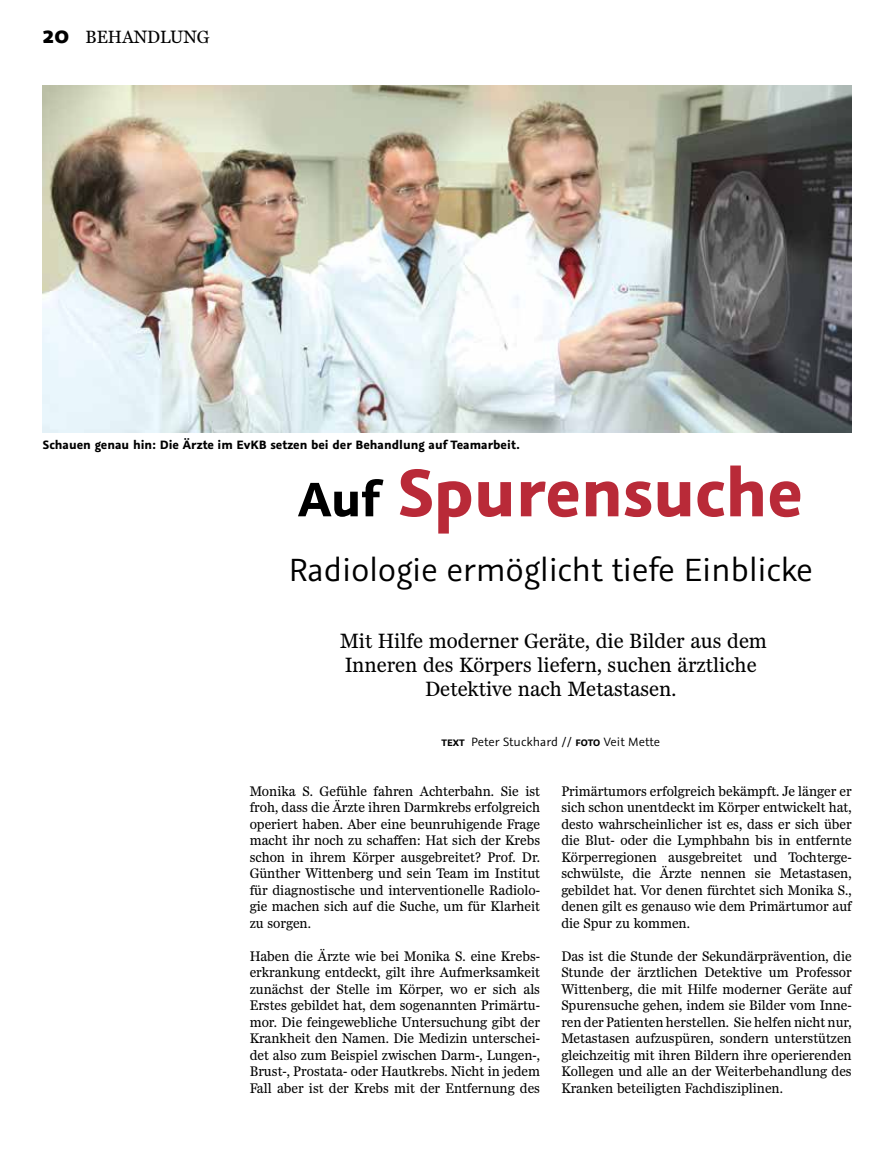
<style>
.page{position:relative;width:893px;height:1149px;background:#fff}
.page>*{position:absolute;margin:0;border:0;box-sizing:border-box;transform-origin:0 0}
.t1{font:700 75px "Graublau Sans";letter-spacing:-.01em;color:#b92a38}
.t2{font:36px "Graublau Sans";letter-spacing:-.01em;color:#000}
.t3{font:21px/24px "Miller Daily";color:#000;text-align:center}
.t4{font:18px "Miller Daily";color:#000}
.t5{font:14.1px/16.5px "Miller Daily";color:#000;text-align:justify}
.t6{font:700 13.5px "Graublau Sans";color:#000}
.t7{font:13.5px "Graublau Sans";color:#000}
.s1{font-family:"Graublau Sans";font-weight:700;font-size:27px}
.s2{font-size:54px;color:#000}
.s3{font-weight:700;font-size:10.5px}
</style>
<div class="page">
<img style="left:43px;top:85px;width:808px;height:347px">
<p class="t4" style="left:43px;top:27px;width:56px"><span class="s1">20</span> behandlung</p>
<p class="t6" style="left:43px;top:436px;width:478px">Schauen genau hin: Die Ärzte im EvKB setzen bei der Behandlung auf Teamarbeit.</p>
<h1 class="t1" style="left:298px;top:444px;width:506px"><span class="s2">Auf</span> Spurensuche</h1>
<h2 class="t2" style="left:288px;top:548px;width:525px">Radiologie ermöglicht tiefe Einblicke</h2>
<h3 class="t3" style="left:340px;top:628px;width:428px">Mit Hilfe moderner Geräte, die Bilder aus dem<br>Inneren des Körpers liefern, suchen ärztliche<br>Detektive nach Metastasen.</h3>
<p class="t7" style="left:441px;top:734px;width:220px"><span class="s3">Text</span> Peter Stuckhard // <span class="s3">Foto</span> Veit Mette</p>
<p class="t5" style="left:561px;top:782px;width:292px">Primärtumors erfolgreich bekämpft. Je länger er sich schon unentdeckt im Körper entwickelt hat, desto wahrscheinlicher ist es, dass er sich über die Blut- oder die Lymphbahn bis in entfernte Körperregionen ausgebreitet und Tochterge&shy;schwülste, die Ärzte nennen sie Metastasen, gebildet hat. Vor denen fürchtet sich Monika S., denen gilt es genauso wie dem Primärtumor auf die Spur zu kommen.</p>
<p class="t5" style="left:561px;top:947px;width:292px">Das ist die Stunde der Sekundärprävention, die Stunde der ärztlichen Detektive um Professor Wittenberg, die mit Hilfe moderner Geräte auf Spurensuche gehen, indem sie Bilder vom Inne&shy;ren der Patienten herstellen. Sie helfen nicht nur, Metastasen aufzuspüren, sondern unterstützen gleichzeitig mit ihren Bildern ihre operierenden Kollegen und alle an der Weiterbehandlung des Kranken beteiligten Fachdisziplinen.</p>
<p class="t5" style="left:249px;top:782px;width:292px">Monika S. Gefühle fahren Achterbahn. Sie ist froh, dass die Ärzte ihren Darmkrebs erfolgreich operiert haben. Aber eine beunruhigende Frage macht ihr noch zu schaffen: Hat sich der Krebs schon in ihrem Körper ausgebreitet? Prof. Dr.<br>Günther Wittenberg und sein Team im Institut für diagnostische und interventionelle Radiolo&shy;gie machen sich auf die Suche, um für Klarheit zu sorgen.</p>
<p class="t5" style="left:249px;top:947px;width:292px">Haben die Ärzte wie bei Monika S. eine Krebs&shy;erkrankung entdeckt, gilt ihre Aufmerksamkeit zunächst der Stelle im Körper, wo er sich als Erstes gebildet hat, dem sogenannten Primärtu&shy;mor. Die feingewebliche Untersuchung gibt der Krankheit den Namen. Die Medizin unterschei&shy;det also zum Beispiel zwischen Darm-, Lungen-, Brust-, Prostata- oder Hautkrebs. Nicht in jedem Fall aber ist der Krebs mit der Entfernung des</p>
</div>
